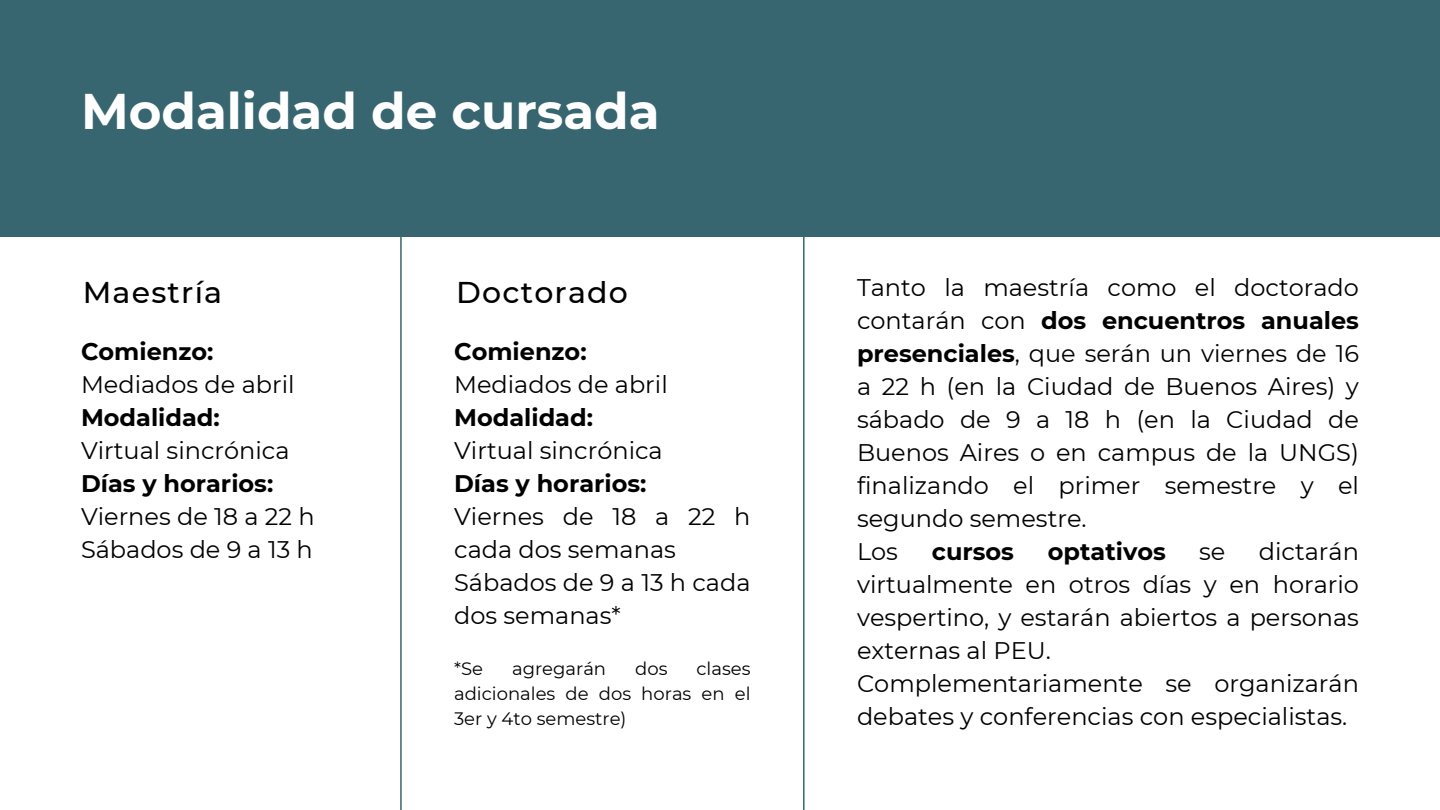
<style>
.page{position:relative;width:1440px;height:810px;background:#fff}
.page>*{position:absolute;margin:0;border:0;box-sizing:border-box;transform-origin:0 0}
.t1{font:700 50px "Montserrat";color:#fff}
.t2{font:500 30px "Montserrat";letter-spacing:.04em;color:#000}
.t3{font:24px/33px "Montserrat";color:#000}
.t4{font:700 24px "Montserrat";color:#000}
.t5{font:18px/24.8px "Montserrat";color:#000;text-align:justify}
.s1{font-weight:700}
</style>
<div class="page">
<div style="left:0;top:0;width:1440px;height:236px;background:#376670"></div>
<hr style="left:803px;top:237px;width:2px;height:573px;background:#376670">
<hr style="left:400px;top:237px;width:2px;height:573px;background:#376670">
<p class="t1" style="left:81px;top:80px;width:580px">Modalidad de cursada</p>
<h1 class="t2" style="left:83px;top:274px;width:141px">Maestría</h1>
<h2 class="t3" style="left:81px;top:335px;width:235px"><span class="s1">Comienzo:<br></span>Mediados de abril<br><span class="s1">Modalidad:<br></span>Virtual sincrónica<br><span class="s1">Días y horarios:<br></span>Viernes de 18 a 22 h<br>Sábados de 9 a 13 h</h2>
<h3 class="t2" style="left:456px;top:274px;width:173px">Doctorado</h3>
<p class="t3" style="left:454px;top:335px;width:298px"><span class="s1">Comienzo:<br></span>Mediados de abril<br><span class="s1">Modalidad:<br></span>Virtual sincrónica<br><span class="s1">Días y horarios:<br></span>Viernes de 18 a 22 h cada dos semanas<br>Sábados de 9 a 13 h cada dos semanas*</p>
<h2 class="t5" style="left:454px;top:657px;width:30px">*Se</h2>
<h2 class="t5" style="left:512px;top:657px;width:96px">agregarán</h2>
<h2 class="t5" style="left:635px;top:657px;width:34px">dos</h2>
<h2 class="t5" style="left:454px;top:657px;width:298px;text-indent:242px">clases adicionales de dos horas en el 3er y 4to semestre)</h2>
<h3 class="t3" style="left:857px;top:271px;width:503px">Tanto la maestría como el doctorado contarán con <span class="s1">dos encuentros anuales presenciales</span>, que serán un viernes de 16 a 22 h (en la Ciudad de Buenos Aires) y sábado de 9 a 18 h (en la Ciudad de<br>Buenos Aires o en campus de la UNGS) finalizando el primer semestre y el segundo semestre.<br>Los</h3>
<h3 class="t4" style="left:932px;top:536px;width:84px">cursos</h3>
<h3 class="t4" style="left:1048px;top:536px;width:120px">optativos</h3>
<h3 class="t3" style="left:1199px;top:535px;width:28px">se</h3>
<h3 class="t3" style="left:857px;top:535px;width:503px;text-indent:402px">dictarán virtualmente en otros días y en horario vespertino, y estarán abiertos a personas externas al PEU.<br>Complementariamente se organizarán debates y conferencias con especialistas.</h3>
</div>
